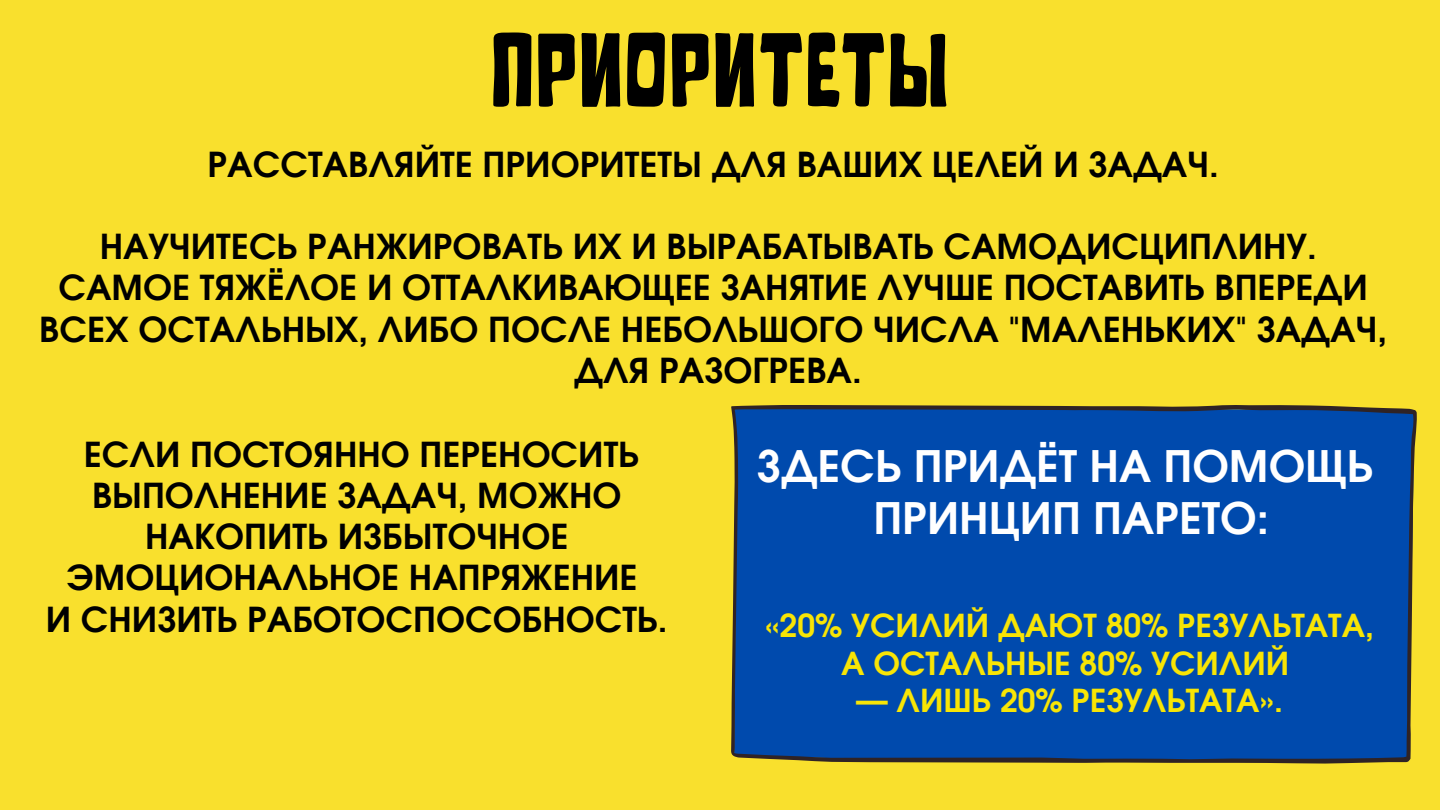
<style>
.page{position:relative;width:1440px;height:810px;background:#f9e02d}
.page>*{position:absolute;margin:0;border:0;box-sizing:border-box;transform-origin:0 0}
.t1{font:104.6px "Cubynets 4 F";color:#000}
.t2{font:700 43.5px/51.8px "Evolventa";color:#fff;text-align:center}
.t3{font:700 34.5px/41.2px "Evolventa";color:#000;text-align:center}
.t4{font:700 34.4px/41.2px "Evolventa";color:#000;text-align:center}
.t5{font:700 31.7px/37.5px "Evolventa";color:#f8e505;text-align:center}
</style>
<div class="page">
<div style="left:731px;top:405px;width:686px;height:359px;background:#004aad"></div>
<h1 class="t1" style="left:490px;top:28px;width:462px">ПРИОРИТЕТЫ</h1>
<p class="t3" style="left:207px;top:146px;width:1013px">РАССТАВЛЯЙТЕ ПРИОРИТЕТЫ ДЛЯ ВАШИХ ЦЕЛЕЙ И ЗАДАЧ.</p>
<p class="t3" style="left:39px;top:228px;width:1349px">НАУЧИТЕСЬ РАНЖИРОВАТЬ ИХ И ВЫРАБАТЫВАТЬ САМОДИСЦИПЛИНУ.<br>САМОЕ ТЯЖЁЛОЕ И ОТТАЛКИВАЮЩЕЕ ЗАНЯТИЕ ЛУЧШЕ ПОСТАВИТЬ ВПЕРЕДИ ВСЕХ ОСТАЛЬНЫХ, ЛИБО ПОСЛЕ НЕБОЛЬШОГО ЧИСЛА "МАЛЕНЬКИХ" ЗАДАЧ, ДЛЯ РАЗОГРЕВА.</p>
<p class="t4" style="left:46px;top:436px;width:623px">ЕСЛИ ПОСТОЯННО ПЕРЕНОСИТЬ<br>ВЫПОЛНЕНИЕ ЗАДАЧ, МОЖНО<br>НАКОПИТЬ ИЗБЫТОЧНОЕ<br>ЭМОЦИОНАЛЬНОЕ НАПРЯЖЕНИЕ<br>И СНИЗИТЬ РАБОТОСПОСОБНОСТЬ.</p>
<p class="t2" style="left:757px;top:443px;width:618px">ЗДЕСЬ ПРИДЁТ НА ПОМОЩЬ<br>ПРИНЦИП ПАРЕТО:</p>
<p class="t5" style="left:765px;top:609px;width:610px">«20% УСИЛИЙ ДАЮТ 80% РЕЗУЛЬТАТА,<br>А ОСТАЛЬНЫЕ 80% УСИЛИЙ</p>
<p class="t5" style="left:856px;top:684px;width:428px">— ЛИШЬ 20% РЕЗУЛЬТАТА».</p>
</div>
